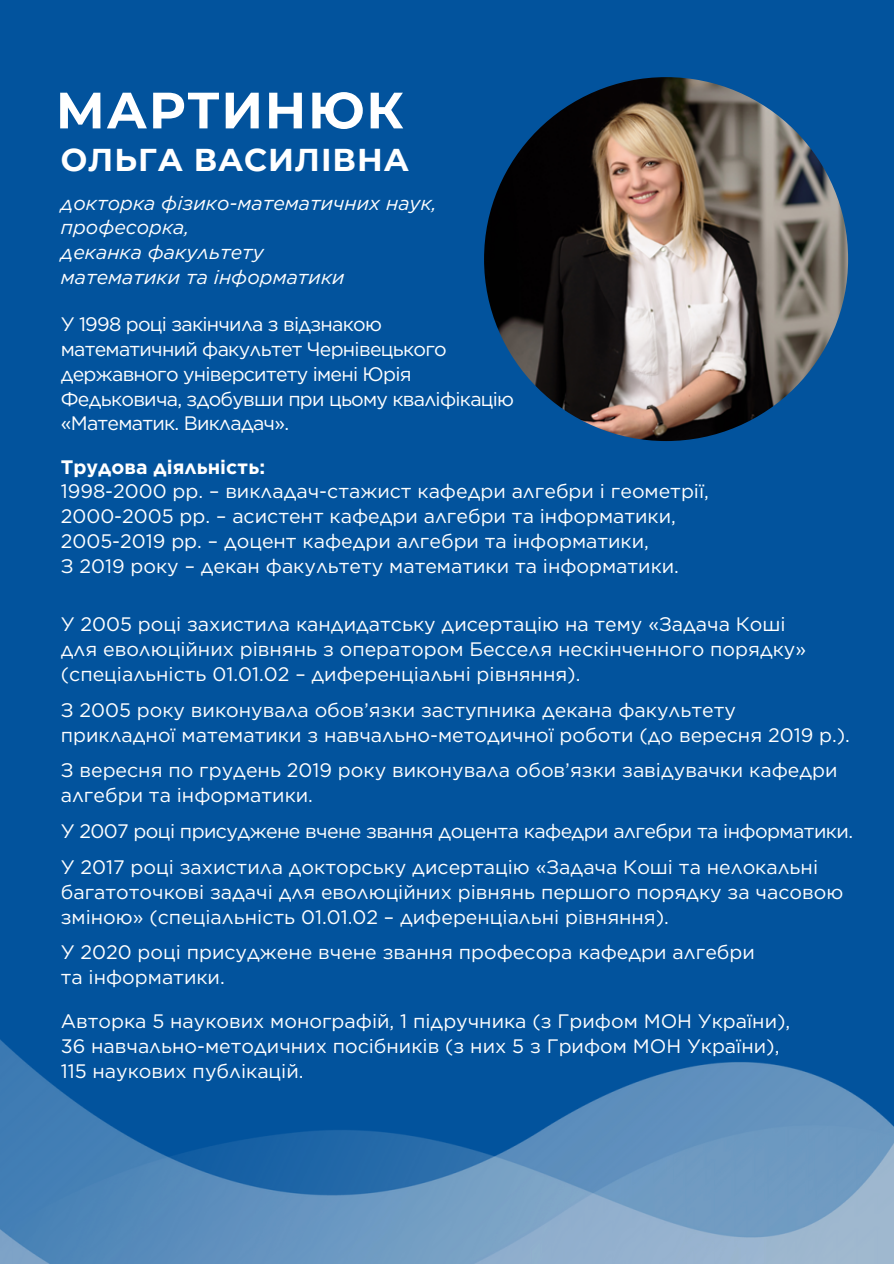
<style>
.page{position:relative;width:894px;height:1264px;background:#fff}
.page>*{position:absolute;margin:0;border:0;box-sizing:border-box;transform-origin:0 0}
.t1{font:700 51px "Montserrat";letter-spacing:.03em;color:#fff}
.t2{font:700 31.5px "Montserrat";letter-spacing:.03em;color:#fff}
.t3{font:19.5px/25px "Gotham";color:#fff}
.t4{font:19.5px/24.8px "Gotham";letter-spacing:-.035em;color:#fff}
.t5{font:italic 19.5px "Gotham";color:#fff}
.t6{font:19.5px "Gotham";letter-spacing:-.03em;color:#fff}
.t7{font:700 19.5px "Gotham";color:#fff}
</style>
<div class="page">
<div style="left:0;top:0;width:893px;height:1263px;background:#02539d"></div>
<img style="left:484px;top:77px;width:363px;height:364px;border-radius:50%">
<img style="left:0;top:1039px;width:893px;height:224px">
<h1 class="t1" style="left:56px;top:79px;width:349px">МАРТИНЮК</h1>
<p class="t2" style="left:61px;top:140px;width:349px">ОЛЬГА ВАСИЛІВНА</p>
<h2 class="t5" style="left:61px;top:191px;width:377px">докторка фізико-математичних наук,</h2>
<p class="t5" style="left:61px;top:216px;width:130px">професорка,</p>
<p class="t5" style="left:61px;top:240px;width:205px">деканка факультету</p>
<p class="t5" style="left:61px;top:265px;width:285px">математики та інформатики</p>
<p class="t4" style="left:61px;top:312px;width:454px">У 1998 році закінчила з відзнакою математичний факультет Чернівецького державного університету імені Юрія Федьковича, здобувши при цьому кваліфікацію «Математик. Викладач».</p>
<p class="t7" style="left:61px;top:455px;width:206px">Трудова діяльність:</p>
<p class="t3" style="left:61px;top:479px;width:649px">1998-2000 рр. – викладач-стажист кафедри алгебри і геометрії,</p>
<p class="t3" style="left:61px;top:503px;width:616px">2000-2005 рр. – асистент кафедри алгебри та інформатики,</p>
<p class="t3" style="left:61px;top:528px;width:589px">2005-2019 рр. – доцент кафедри алгебри та інформатики,</p>
<p class="t3" style="left:61px;top:553px;width:619px">З 2019 року – декан факультету математики та інформатики.</p>
<p class="t3" style="left:61px;top:611px;width:726px">У 2005 році захистила кандидатську дисертацію на тему «Задача Коші</p>
<p class="t3" style="left:61px;top:636px;width:746px">для еволюційних рівнянь з оператором Бесселя нескінченного порядку» (спеціальність 01.01.02 – диференціальні рівняння).</p>
<p class="t3" style="left:61px;top:698px;width:790px">З 2005 року виконувала обов’язки заступника декана факультету прикладної математики з навчально-методичної роботи (до вересня 2019 р.).</p>
<p class="t3" style="left:61px;top:757px;width:778px">З вересня по грудень 2019 року виконувала обов’язки завідувачки кафедри алгебри та інформатики.</p>
<p class="t6" style="left:61px;top:819px;width:793px">У 2007 році присуджене вчене звання доцента кафедри алгебри та інформатики.</p>
<p class="t3" style="left:61px;top:854px;width:783px">У 2017 році захистила докторську дисертацію «Задача Коші та нелокальні багатоточкові задачі для еволюційних рівнянь першого порядку за часовою зміною» (спеціальність 01.01.02 – диференціальні рівняння).</p>
<p class="t3" style="left:61px;top:939px;width:695px">У 2020 році присуджене вчене звання професора кафедри алгебри</p>
<p class="t3" style="left:61px;top:964px;width:165px">та інформатики.</p>
<p class="t3" style="left:61px;top:1008px;width:730px">Авторка 5 наукових монографій, 1 підручника (з Грифом МОН України),</p>
<p class="t3" style="left:61px;top:1033px;width:720px">36 навчально-методичних посібників (з них 5 з Грифом МОН України),</p>
<p class="t3" style="left:61px;top:1058px;width:244px">115 наукових публікацій.</p>
</div>
